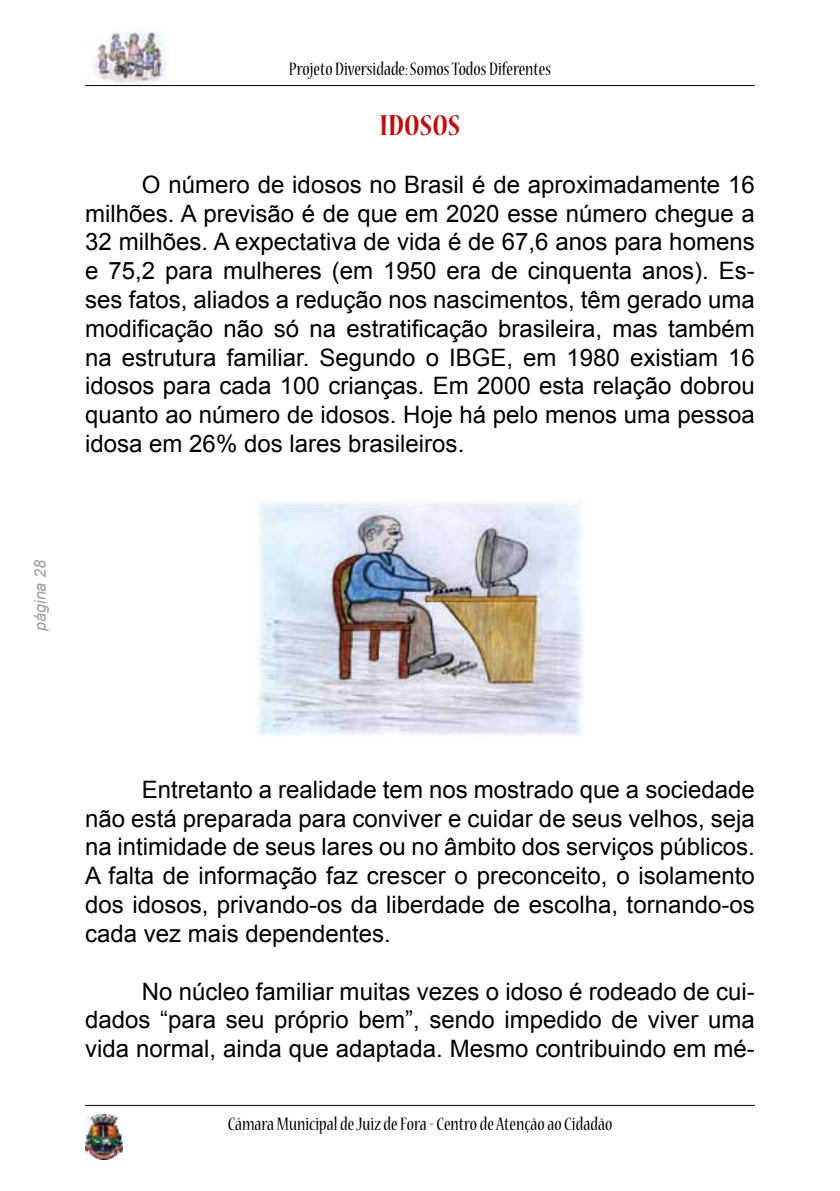
<style>
.page{position:relative;width:840px;height:1191px;background:#fff}
.page>*{position:absolute;margin:0;border:0;box-sizing:border-box;transform-origin:0 0}
.t1{font:700 condensed 32px "Nueva Std";color:#c00d0e}
.t2{font:24px/28.8px "Arial";color:#000;text-align:justify}
.t3{font:condensed 20px "Nueva Std";color:#000}
.t4{font:italic 16px "Arial";letter-spacing:-.005em;color:#9d9d9c}
</style>
<div class="page">
<img style="left:92px;top:30px;width:74px;height:54px">
<hr style="left:85px;top:1105px;width:669px;height:1px;background:#000">
<hr style="left:85px;top:85px;width:669px;height:1px;background:#000">
<img style="left:85px;top:1114px;width:38px;height:45px">
<img style="left:257px;top:502px;width:326px;height:233px">
<p class="t3" style="left:289px;top:60px;width:263px">Projeto Diversidade: Somos Todos Diferentes</p>
<h1 class="t1" style="left:379px;top:111px;width:82px">IDOSOS</h1>
<p class="t2" style="left:85px;top:170px;width:670px;text-indent:57px">O número de idosos no Brasil é de aproximadamente 16 milhões. A previsão é de que em 2020 esse número chegue a 32 milhões. A expectativa de vida é de 67,6 anos para homens e 75,2 para mulheres (em 1950 era de cinquenta anos). Es&shy;ses fatos, aliados a redução nos nascimentos, têm gerado uma modificação não só na estratificação brasileira, mas também na estrutura familiar. Segundo o IBGE, em 1980 existiam 16 idosos para cada 100 crianças. Em 2000 esta relação dobrou quanto ao número de idosos. Hoje há pelo menos uma pessoa idosa em 26% dos lares brasileiros.</p>
<p class="t4" style="left:30px;top:630px;width:72px;rotate:-90deg">página 28</p>
<p class="t2" style="left:85px;top:775px;width:670px;text-indent:57px">Entretanto a realidade tem nos mostrado que a sociedade não está preparada para conviver e cuidar de seus velhos, seja na intimidade de seus lares ou no âmbito dos serviços públicos.<br>A falta de informação faz crescer o preconceito, o isolamento dos idosos, privando-os da liberdade de escolha, tornando-os cada vez mais dependentes.</p>
<p class="t2" style="left:85px;top:977px;width:670px;text-indent:57px">No núcleo familiar muitas vezes o idoso é rodeado de cui&shy;dados “para seu próprio bem”, sendo impedido de viver uma vida normal, ainda que adaptada. Mesmo contribuindo em mé-</p>
<p class="t3" style="left:227px;top:1114px;width:386px">Câmara Municipal de Juiz de Fora - Centro de Atenção ao Cidadão</p>
</div>
